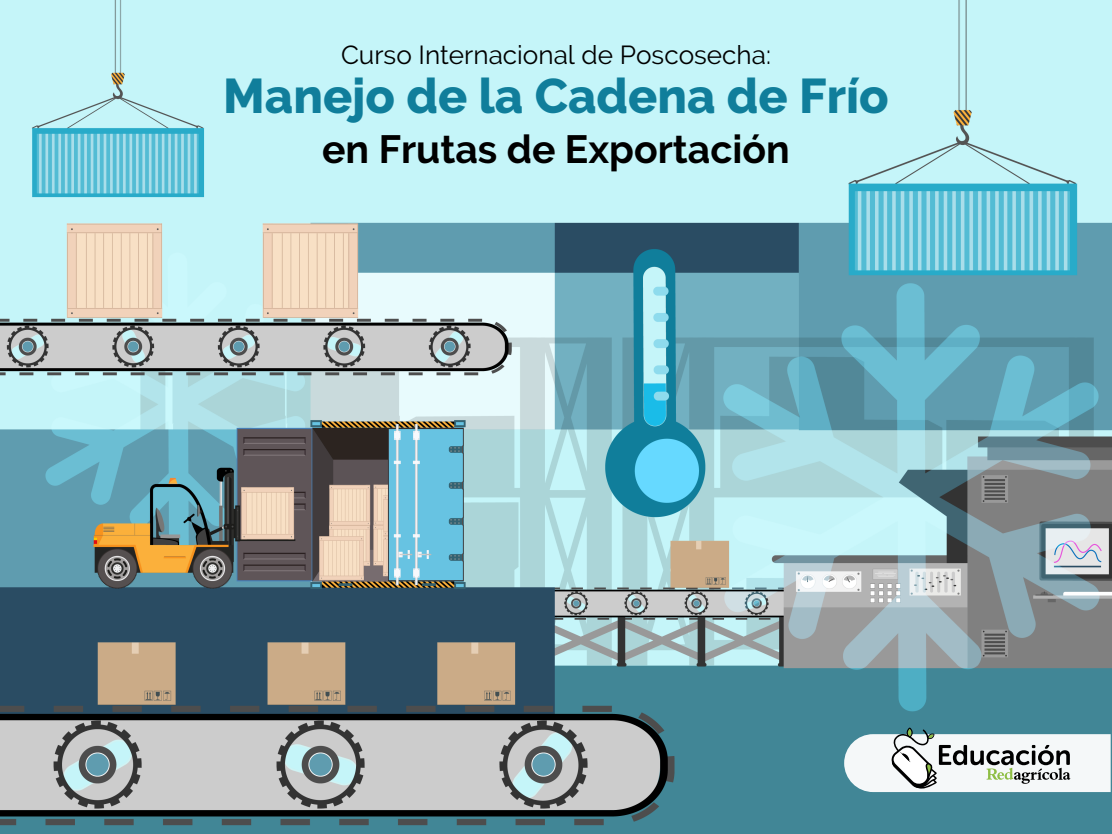
<style>
.page{position:relative;width:1112px;height:834px;background:#fff}
.page>*{position:absolute;margin:0;border:0;box-sizing:border-box;transform-origin:0 0}
.t1{font:800 48.6px "Raleway";color:#107e9b}
.t2{font:700 39.25px "Raleway";color:#000}
.t3{font:26px "Raleway";color:#000}
</style>
<div class="page">
<img style="left:0;top:0;width:1112px;height:834px">
<svg style="left:844px;top:728px;width:267px;height:64px"></svg>
<p class="t3" style="left:341px;top:39px;width:431px">Curso Internacional de Poscosecha:</p>
<h1 class="t1" style="left:223px;top:69px;width:667px">Manejo de la Cadena de Frío</h1>
<h2 class="t2" style="left:322px;top:126px;width:469px">en Frutas de Exportación</h2>
</div>
